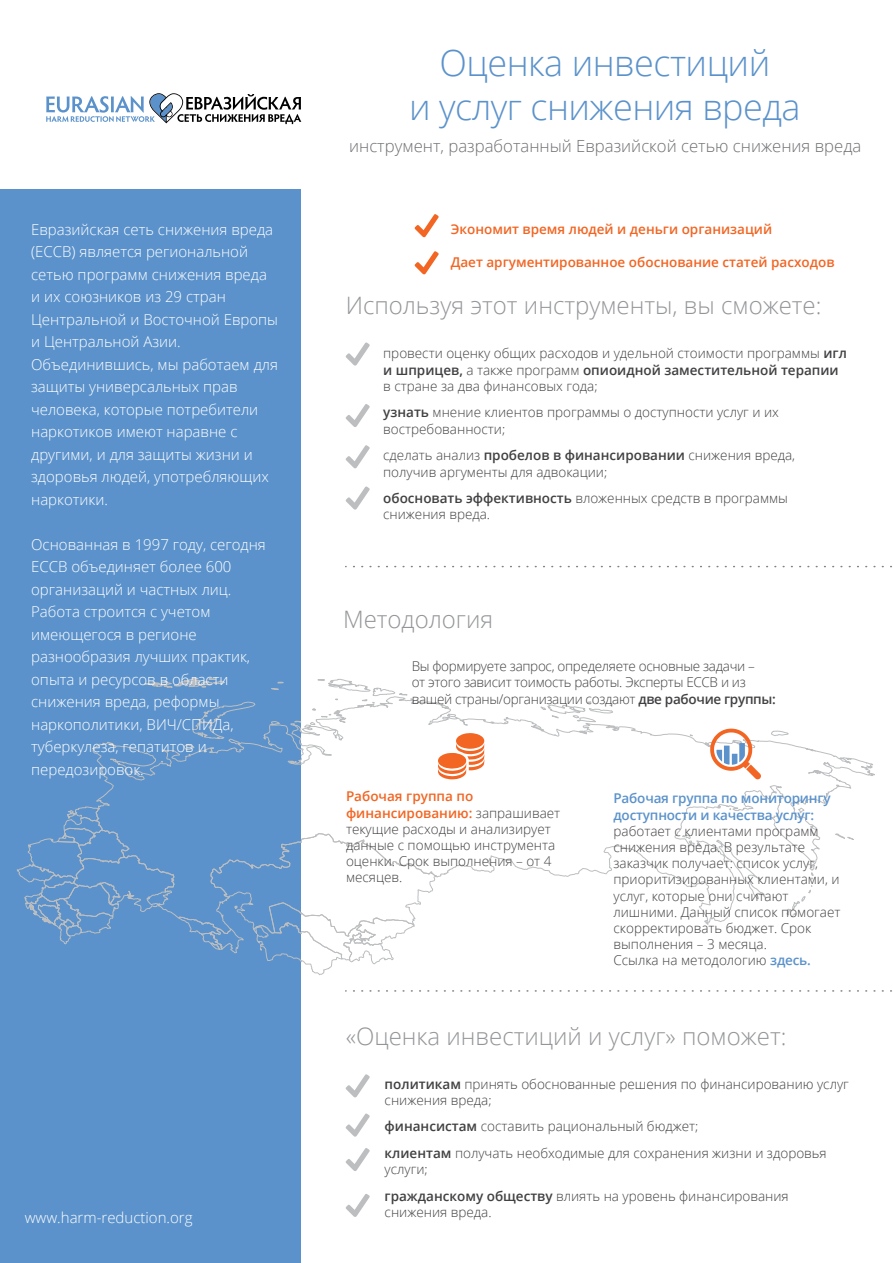
<style>
.page{position:relative;width:893px;height:1263px;background:#fff}
.page>*{position:absolute;margin:0;border:0;box-sizing:border-box;transform-origin:0 0}
.t1{font:300 36px/43.2px "Open Sans";letter-spacing:-.015em;color:#5b92cb;text-align:center}
.t2{font:300 24px "Open Sans";color:#939598}
.t3{font:300 16.65px "Open Sans";color:#6d6e71}
.t4{font:300 15px/22.5px "Open Sans";color:#fff}
.t5{font:300 13.5px/16.2px "Open Sans";color:#414042}
.t6{font:300 13.5px/16.5px "Open Sans";letter-spacing:-.025em;color:#414042}
.t7{font:600 13.5px "Open Sans";color:#f26522}
.t8{font:600 13.5px/16.2px "Open Sans";letter-spacing:-.015em;color:#5b92cb}
.s1{font-weight:600}
.s2{font-weight:600;color:#f26522}
.s3{font-weight:600;color:#5b92cb}
</style>
<div class="page">
<svg style="left:301px;top:678px;width:574px;height:247px"></svg>
<svg style="left:46px;top:93px;width:255px;height:31px"></svg>
<div style="left:0;top:189px;width:301px;height:1074px;background:#5b92cb"></div>
<svg style="left:438px;top:733px;width:46px;height:46px"></svg>
<svg style="left:710px;top:729px;width:51px;height:50px"></svg>
<svg style="left:414px;top:214px;width:25px;height:23px"></svg>
<svg style="left:414px;top:251px;width:25px;height:23px"></svg>
<svg style="left:346px;top:342px;width:24px;height:24px"></svg>
<svg style="left:346px;top:404px;width:24px;height:23px"></svg>
<svg style="left:346px;top:445px;width:24px;height:23px"></svg>
<svg style="left:346px;top:486px;width:24px;height:24px"></svg>
<svg style="left:346px;top:1074px;width:24px;height:23px"></svg>
<svg style="left:346px;top:1113px;width:24px;height:24px"></svg>
<svg style="left:346px;top:1148px;width:24px;height:23px"></svg>
<svg style="left:346px;top:1194px;width:24px;height:23px"></svg>
<svg style="left:354px;top:566px;width:538px;height:1px"></svg>
<svg style="left:354px;top:990px;width:538px;height:2px"></svg>
<svg style="left:92px;top:677px;width:209px;height:129px"></svg>
<svg style="left:16px;top:806px;width:423px;height:169px"></svg>
<p class="t4" style="left:31px;top:217px;width:248px">Евразийская сеть снижения вреда (ЕССВ) является региональной сетью программ снижения вреда и их союзников из 29 стран<br>Центральной и Восточной Европы и Центральной Азии.<br>Объединившись, мы работаем для защиты универсальных прав человека, которые потребители наркотиков имеют наравне с другими, и для защиты жизни и здоровья людей, употребляющих наркотики.</p>
<p class="t4" style="left:31px;top:532px;width:236px">Основанная в 1997 году, сегодня<br>ЕССВ объединяет более 600 организаций и частных лиц.<br>Работа строится с учетом имеющегося в регионе разнообразия лучших практик, опыта и ресурсов в области снижения вреда, реформы наркополитики, ВИЧ/СПИДа, туберкулеза, гепатитов и передозировок.</p>
<p class="t4" style="left:25px;top:1206px;width:169px">www.harm-reduction.org</p>
<h1 class="t1" style="left:409px;top:41px;width:393px">Оценка инвестиций<br>и услуг снижения вреда</h1>
<p class="t3" style="left:349px;top:134px;width:514px">инструмент, разработанный Евразийской сетью снижения вреда</p>
<p class="t7" style="left:451px;top:220px;width:323px">Экономит время людей и деньги организаций</p>
<p class="t7" style="left:451px;top:253px;width:385px">Дает аргументированное обоснование статей расходов</p>
<h2 class="t2" style="left:346px;top:288px;width:477px">Используя этот инструменты, вы сможете:</h2>
<p class="t5" style="left:383px;top:345px;width:465px">провести оценку общих расходов и удельной стоимости программы <span class="s1">игл и шприцев,</span> а также программ <span class="s1">опиоидной заместительной терапии </span>в стране за два финансовых года;</p>
<p class="t5" style="left:383px;top:404px;width:397px"><span class="s1">узнать</span> мнение клиентов программы о доступности услуг и их востребованности;</p>
<p class="t5" style="left:383px;top:447px;width:413px">сделать анализ <span class="s1">пробелов в финансировании</span> снижения вреда, получив аргументы для адвокации;</p>
<p class="t5" style="left:383px;top:490px;width:406px"><span class="s1">обосновать эффективность</span> вложенных средств в программы снижения вреда.</p>
<h2 class="t2" style="left:343px;top:603px;width:152px">Методология</h2>
<p class="t6" style="left:412px;top:657px;width:366px">Вы формируете запрос, определяете основные задачи –<br>от этого зависит тоимость работы. Эксперты ЕССВ и из вашей страны/организации создают <span class="s1">две рабочие группы:</span></p>
<p class="t5" style="left:346px;top:788px;width:216px"><span class="s2">Рабочая группа по финансированию:</span> запрашивает текущие расходы и анализирует данные с помощью инструмента оценки. Срок выполнения – от 4 месяцев.</p>
<p class="t8" style="left:613px;top:790px;width:219px">Рабочая группа по мониторингу доступности и качества услуг:</p>
<p class="t5" style="left:613px;top:822px;width:229px">работает с клиентами программ снижения вреда. В результате заказчик получает: список услуг, приоритизированных клиентами, и услуг, которые они считают лишними. Данный список помогает скорректировать бюджет. Срок выполнения – 3 месяца.<br>Ссылка на методологию <span class="s3">здесь.</span></p>
<h2 class="t2" style="left:346px;top:1019px;width:442px">«Оценка инвестиций и услуг» поможет:</h2>
<p class="t5" style="left:385px;top:1075px;width:466px"><span class="s1">политикам</span> принять обоснованные решения по финансированию услуг снижения вреда;</p>
<p class="t5" style="left:385px;top:1113px;width:444px;line-height:26.7px"><span class="s1">финансистам</span> составить рациональный бюджет;<br><span class="s1">клиентам</span> получать необходимые для сохранения жизни и здоровья</p>
<p class="t5" style="left:385px;top:1156px;width:406px;line-height:26.7px">услуги;<br><span class="s1">гражданскому обществу</span> влиять на уровень финансирования</p>
<p class="t5" style="left:385px;top:1204px;width:108px">снижения вреда.</p>
</div>
